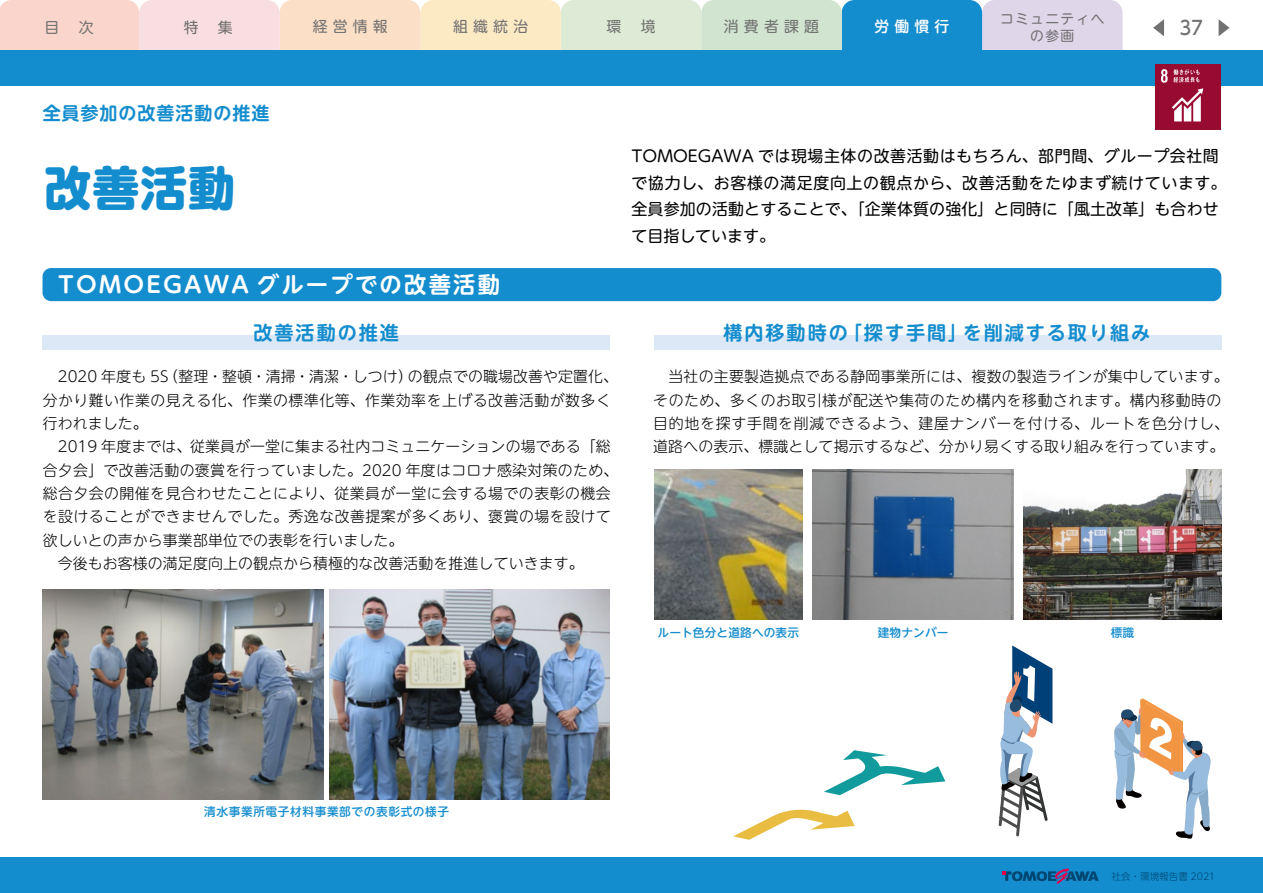
<style>
.page{position:relative;width:1263px;height:893px;background:#fff}
.page>*{position:absolute;margin:0;border:0;box-sizing:border-box;transform-origin:0 0}
.t1{font:800 46.8px "UD Shin M Go Pr 6 N";color:#148dce}
.t2{font:700 22.35px "UD Shin M Go Pr 6 N De";letter-spacing:.1em;color:#fff}
.t3{font:700 19.2px "UD Shin M Go Pr 6 N De";letter-spacing:.1em;color:#148dce}
.t4{font:500 19.2px "UD Shin Go NT Pr 6 N";color:#727171;scale:.9 1}
.t5{font:700 18px "UD Shin M Go Pr 6 N De";letter-spacing:.05em;color:#148dce}
.t6{font:15.9px/26.5px "UD Shin M Go Pr 6 N";letter-spacing:.035em;color:#000}
.t7{font:300 14.85px/23.4px "UD Shin M Go Pr 6 N";letter-spacing:.025em;color:#000}
.t8{font:14.85px "UD Shin M Go Pr 6 N";letter-spacing:.35em;color:#727171}
.t9{font:500 14.85px "UD Shin M Go Pr 6 N";color:#fff}
.t10{font:13.8px "UD Shin M Go Pr 6 N";letter-spacing:.1em;color:#727171}
.t11{font:500 11.7px "UD Shin M Go Pr 6 N";letter-spacing:.05em;color:#148dce}
.t12{font:500 11.7px "UD Shin M Go Pr 6 N";letter-spacing:.01em;color:#148dce}
.t13{font:300 9.6px "UD Shin Go Pr 6 N";color:#004873}
</style>
<div class="page">
<svg style="left:0;top:0;width:1122px;height:50px;background:#d1d6d2"></svg>
<div style="left:0;top:858px;width:1263px;height:35px;background:#148dce"></div>
<div style="left:0;top:50px;width:1262px;height:36px;background:#148dce"></div>
<svg style="left:1002px;top:868px;width:97px;height:16px"></svg>
<div style="left:43px;top:335px;width:567px;height:15px;background:#dde8f6"></div>
<div style="left:654px;top:335px;width:567px;height:15px;background:#dde8f6"></div>
<svg style="left:1218px;top:19px;width:11px;height:17px"></svg>
<svg style="left:1153px;top:19px;width:11px;height:17px"></svg>
<div style="left:43px;top:268px;width:1178px;height:33px;background:#148dce;border-radius:9px"></div>
<img style="left:330px;top:590px;width:280px;height:209px">
<img style="left:43px;top:590px;width:280px;height:209px">
<img style="left:655px;top:470px;width:147px;height:150px">
<img style="left:812px;top:469px;width:202px;height:151px">
<img style="left:1024px;top:469px;width:197px;height:151px">
<div style="left:1155px;top:64px;width:65px;height:65px;background:#970b31"></div>
<svg style="left:1161px;top:69px;width:42px;height:52px"></svg>
<svg style="left:999px;top:645px;width:53px;height:191px"></svg>
<svg style="left:1114px;top:698px;width:96px;height:141px"></svg>
<svg style="left:733px;top:809px;width:122px;height:31px"></svg>
<svg style="left:824px;top:750px;width:121px;height:45px"></svg>
<p class="t8" style="left:45px;top:15px;width:16px">目</p>
<p class="t8" style="left:79px;top:15px;width:16px">次</p>
<p class="t9" style="left:874px;top:14px;width:77px">労働慣行</p>
<p class="t8" style="left:313px;top:14px;width:77px">経営情報</p>
<p class="t8" style="left:724px;top:14px;width:97px">消費者課題</p>
<p class="t8" style="left:453px;top:14px;width:77px">組織統治</p>
<p class="t8" style="left:606px;top:14px;width:16px">環</p>
<p class="t8" style="left:641px;top:14px;width:16px">境</p>
<p class="t8" style="left:184px;top:15px;width:16px">特</p>
<p class="t8" style="left:218px;top:15px;width:16px">集</p>
<p class="t10" style="left:1000px;top:7px;width:106px">コミュニティへ</p>
<p class="t10" style="left:1030px;top:24px;width:46px">の参画</p>
<p class="t4" style="left:1180px;top:12px;width:27px">37</p>
<p class="t5" style="left:43px;top:97px;width:228px">全員参加の改善活動の推進</p>
<h1 class="t1" style="left:45px;top:148px;width:192px">改善活動</h1>
<h2 class="t2" style="left:58px;top:265px;width:444px">TOMOEGAWA グループでの改善活動</h2>
<p class="t3" style="left:254px;top:317px;width:147px">改善活動の推進</p>
<p class="t6" style="left:631px;top:142px;width:596px">TOMOEGAWA では現場主体の改善活動はもちろん、部門間、グループ会社間で協力し、お客様の満足度向上の観点から、改善活動をたゆまず続けています。全員参加の活動とすることで、「企業体質の強化」と同時に「風土改革」も合わせて目指しています。</p>
<p class="t3" style="left:723px;top:317px;width:126px">構内移動時の</p>
<p class="t3" style="left:843px;top:317px;width:126px">「探す手間」</p>
<p class="t3" style="left:963px;top:317px;width:189px">を削減する取り組み</p>
<p class="t7" style="left:43px;top:364px;width:577px">　2020 年度も 5 （S 整理・整頓・清掃・清潔・しつけ）<br>分かり難い作業の見える化、作業の標準化等、作業効率を上げる改善活動が数多く行われました。<br>　2019 年度までは、従業員が一堂に集まる社内コミュニケーションの場である「総合夕会」で改善活動の褒賞を行っていました。2020 年度はコロナ感染対策のため、総合夕会の開催を見合わせたことにより、従業員が一堂に会する場での表彰の機会を設けることができませんでした。秀逸な改善提案が多くあり、褒賞の場を設けて欲しいとの声から事業部単位での表彰を行いました。<br>　今後もお客様の満足度向上の観点から積極的な改善活動を推進していきます。</p>
<p class="t7" style="left:653px;top:364px;width:577px">　当社の主要製造拠点である静岡事業所には、複数の製造ラインが集中しています。そのため、多くのお取引様が配送や集荷のため構内を移動されます。構内移動時の目的地を探す手間を削減できるよう、建屋ナンバーを付ける、ルートを色分けし、道路への表示、標識として掲示するなど、分かり易くする取り組みを行っています。</p>
<p class="t7" style="left:408px;top:364px;width:212px">の観点での職場改善や定置化、</p>
<p class="t11" style="left:204px;top:802px;width:246px">清水事業所電子材料事業部での表彰式の様子</p>
<p class="t12" style="left:657px;top:622px;width:143px">ルート色分と道路への表示</p>
<p class="t11" style="left:878px;top:622px;width:72px">建物ナンバー</p>
<p class="t11" style="left:1111px;top:622px;width:25px">標識</p>
<p class="t13" style="left:1111px;top:868px;width:105px">社会・環境報告書 2021</p>
</div>
